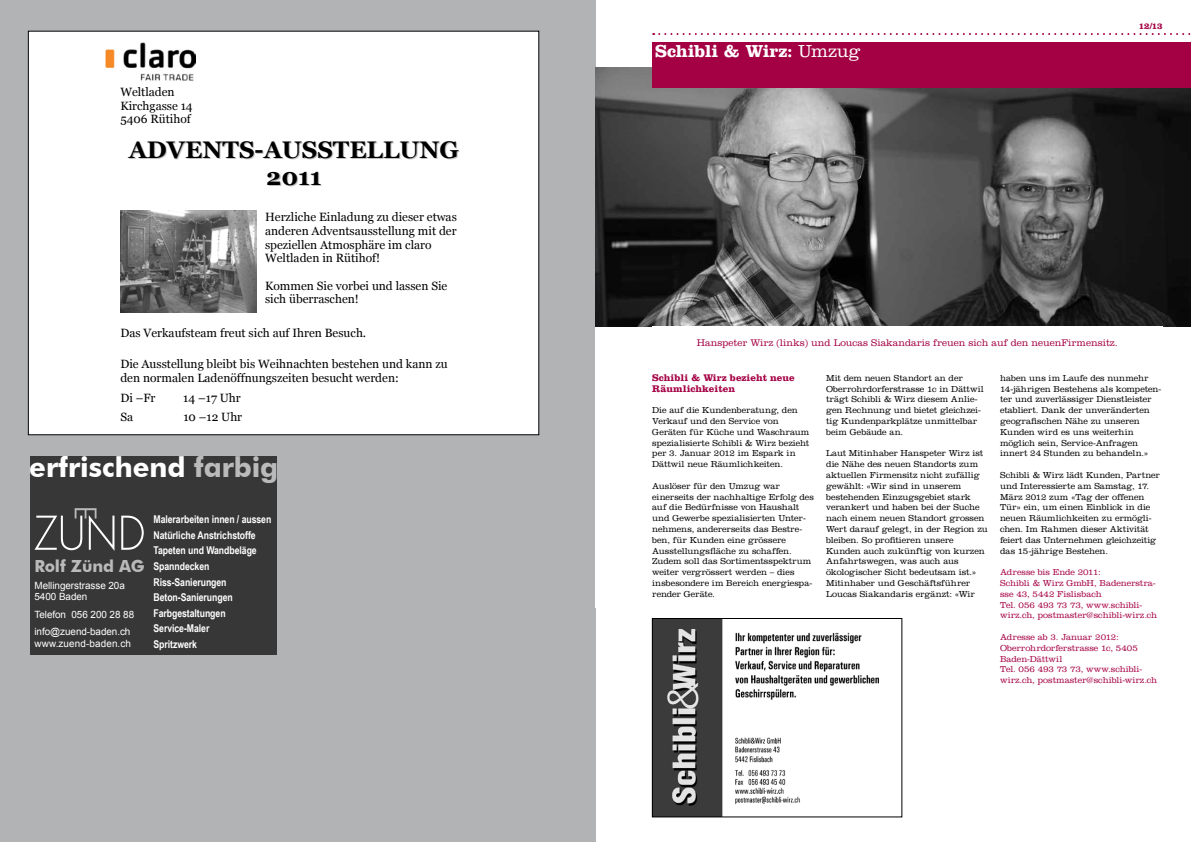
<style>
.page{position:relative;width:1191px;height:842px;background:#fff}
.page>*{position:absolute;margin:0;border:0;box-sizing:border-box;transform-origin:0 0}
.t1{font:700 27.8px "Futura BT";color:#fff}
.t2{font:700 24px/27.3px "Georgia";color:#000;text-align:center}
.t3{font:700 18px "Clarendon LT Std";letter-spacing:-.01em;color:#fff}
.t4{font:700 16.7px "Futura BT";letter-spacing:-.005em;color:#bababa}
.t5{font:12px/13.6px "Georgia";color:#000}
.t6{font:700 10.7px/15.6px "Arial Narrow";letter-spacing:-.005em;color:#fff}
.t7{font:10px/11px "Arial";letter-spacing:-.005em;color:#fff}
.t8{font:300 10px "Clarendon LT Std";color:#a40044}
.t9{font:700 10px/10.8px "Clarendon LT Std";color:#a40044}
.t10{font:300 9px/10.8px "Clarendon LT Std";letter-spacing:-.005em;color:#000}
.t11{font:300 9px/10.8px "Clarendon LT Std";letter-spacing:-.005em;color:#a40044}
.t12{font:700 9px "Clarendon LT Std";color:#a40044}
.s1{color:#bababa}
.s2{font-weight:300}
</style>
<div class="page">
<div style="left:0;top:0;width:595px;height:842px;background:#b1b3b4"></div>
<img style="left:595px;top:67px;width:596px;height:260px">
<img style="left:654px;top:620px;width:225px;height:195px">
<div style="left:652px;top:618px;width:250px;height:199px;border:1px solid #000"></div>
<svg style="left:653px;top:33px;width:538px;height:2px"></svg>
<div style="left:652px;top:43px;width:539px;height:45px;background:#a40044"></div>
<div style="left:28px;top:31px;width:511px;height:404px;background:#fff"></div>
<img style="left:121px;top:211px;width:135px;height:101px">
<img style="left:105px;top:43px;width:90px;height:38px">
<div style="left:30px;top:456px;width:246px;height:199px;background:#373737"></div>
<svg style="left:121px;top:516px;width:23px;height:34px"></svg>
<svg style="left:34px;top:508px;width:80px;height:43px"></svg>
<h3 class="t5" style="left:120px;top:85px;width:74px">Weltladen<br>Kirchgasse 14<br>5406 Rütihof</h3>
<h2 class="t2" style="left:129px;top:136px;width:332px">ADVENTS-AUSSTELLUNG<br>2011</h2>
<h3 class="t5" style="left:265px;top:210px;width:193px">Herzliche Einladung zu dieser etwas anderen Adventsausstellung mit der speziellen Atmosphäre im claro<br>Weltladen in Rütihof!</h3>
<h3 class="t5" style="left:265px;top:279px;width:184px">Kommen Sie vorbei und lassen Sie sich überraschen!</h3>
<h3 class="t5" style="left:120px;top:326px;width:247px">Das Verkaufsteam freut sich auf Ihren Besuch.</h3>
<h3 class="t5" style="left:120px;top:357px;width:329px">Die Ausstellung bleibt bis Weihnachten bestehen und kann zu den normalen Ladenöffnungszeiten besucht werden:</h3>
<h3 class="t5" style="left:120px;top:391px;width:37px">Di –Fr</h3>
<h3 class="t5" style="left:183px;top:391px;width:59px">14 –17 Uhr</h3>
<h3 class="t5" style="left:120px;top:410px;width:14px">Sa</h3>
<h3 class="t5" style="left:183px;top:410px;width:60px">10 –12 Uhr</h3>
<h1 class="t1" style="left:29px;top:450px;width:251px">erfrischend <span class="s1">farbig</span></h1>
<h3 class="t4" style="left:34px;top:556px;width:112px">Rolf Zünd AG</h3>
<p class="t7" style="left:34px;top:580px;width:92px">Mellingerstrasse 20a<br>5400 Baden</p>
<p class="t7" style="left:34px;top:606px;width:101px;line-height:17px">Telefon 056 200 28 88 info@zuend-baden.ch</p>
<p class="t7" style="left:34px;top:638px;width:98px">www.zuend-baden.ch</p>
<p class="t6" style="left:153px;top:511px;width:119px">Malerarbeiten innen / aussen<br>Natürliche Anstrichstoffe<br>Tapeten und Wandbeläge<br>Spanndecken<br>Riss-Sanierungen<br>Beton-Sanierungen<br>Farbgestaltungen<br>Service-Maler<br>Spritzwerk</p>
<h3 class="t3" style="left:655px;top:40px;width:207px">Schibli &amp; Wirz: <span class="s2">Umzug</span></h3>
<p class="t12" style="left:1138px;top:20px;width:25px">12/13</p>
<p class="t8" style="left:697px;top:337px;width:423px">Hanspeter Wirz (links) und Loucas Siakandaris freuen sich auf den neuenFirmensitz.</p>
<p class="t10" style="left:1000px;top:372px;width:163px">haben uns im Laufe des nunmehr 14-jährigen Bestehens als kompeten&shy;ter und zuverlässiger Dienstleister etabliert. Dank der unveränderten geografischen Nähe zu unseren Kunden wird es uns weiterhin möglich sein, Service-Anfragen innert 24 Stunden zu behandeln.»</p>
<p class="t10" style="left:1000px;top:470px;width:161px">Schibli &amp; Wirz lädt Kunden, Partner und Interessierte am Samstag, 17.<br>März 2012 zum «Tag der offenen<br>Tür» ein, um einen Einblick in die neuen Räumlichkeiten zu ermögli&shy;chen. Im Rahmen dieser Aktivität feiert das Unternehmen gleichzeitig das 15-jährige Bestehen.</p>
<p class="t11" style="left:1000px;top:567px;width:159px">Adresse bis Ende 2011:<br>Schibli &amp; Wirz GmbH, Badenerstra&shy;sse 43, 5442 Fislisbach<br>Tel. 056 493 73 73, www.schibli&shy;wirz.ch, postmaster@schibli-wirz.ch</p>
<p class="t11" style="left:1000px;top:632px;width:159px">Adresse ab 3. Januar 2012:<br>Oberrohrdorferstrasse 1c, 5405<br>Baden-Dättwil<br>Tel. 056 493 73 73, www.schibli&shy;wirz.ch, postmaster@schibli-wirz.ch</p>
<p class="t9" style="left:652px;top:372px;width:144px">Schibli &amp; Wirz bezieht neue<br>Räumlichkeiten</p>
<p class="t10" style="left:652px;top:405px;width:159px">Die auf die Kundenberatung, den<br>Verkauf und den Service von<br>Geräten für Küche und Waschraum spezialisierte Schibli &amp; Wirz bezieht per 3. Januar 2012 im Espark in<br>Dättwil neue Räumlichkeiten.</p>
<p class="t10" style="left:652px;top:480px;width:163px">Auslöser für den Umzug war einerseits der nachhaltige Erfolg des auf die Bedürfnisse von Haushalt und Gewerbe spezialisierten Unter&shy;nehmens, andererseits das Bestre&shy;ben, für Kunden eine grössere<br>Ausstellungsfläche zu schaffen.<br>Zudem soll das Sortimentsspektrum weiter vergrössert werden – dies insbesondere im Bereich energiespa&shy;render Geräte.</p>
<p class="t10" style="left:826px;top:372px;width:159px">Mit dem neuen Standort an der<br>Oberrohrdorferstrasse 1c in Dättwil trägt Schibli &amp; Wirz diesem Anlie&shy;gen Rechnung und bietet gleichzei&shy;tig Kundenparkplätze unmittelbar beim Gebäude an.</p>
<p class="t10" style="left:826px;top:448px;width:163px">Laut Mitinhaber Hanspeter Wirz ist die Nähe des neuen Standorts zum aktuellen Firmensitz nicht zufällig gewählt: «Wir sind in unserem bestehenden Einzugsgebiet stark verankert und haben bei der Suche nach einem neuen Standort grossen Wert darauf gelegt, in der Region zu bleiben. So profitieren unsere Kunden auch zukünftig von kurzen Anfahrtswegen, was auch aus ökologischer Sicht bedeutsam ist.» Mitinhaber und Geschäftsführer Loucas Siakandaris ergänzt: «Wir</p>
</div>
